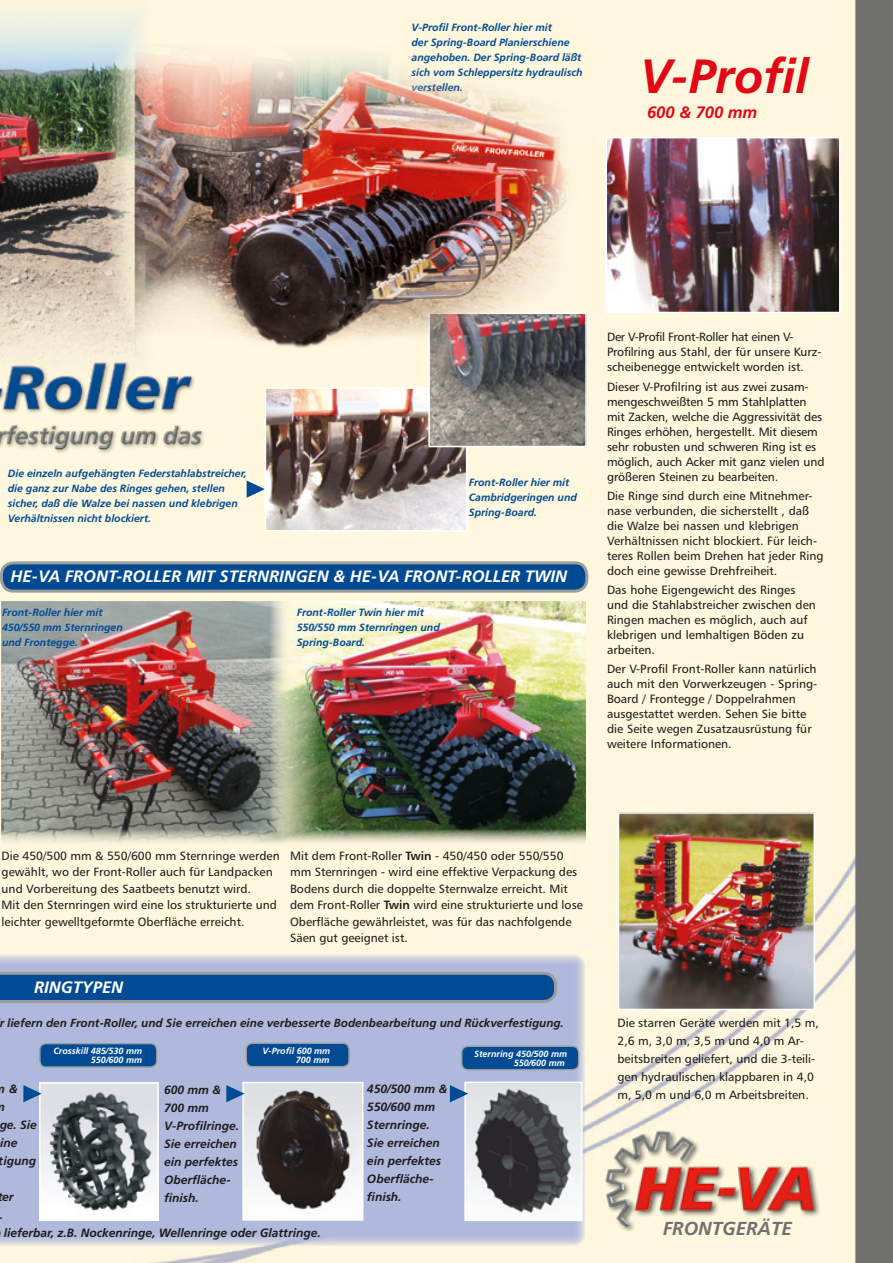
<style>
.page{position:relative;width:893px;height:1263px;background:#fff}
.page>*{position:absolute;margin:0;border:0;box-sizing:border-box;transform-origin:0 0}
.t1{font:italic 700 48px "Frutiger";color:#e30614}
.t2{font:italic 700 18.75px "Frutiger";color:#70706f}
.t3{font:italic 700 16.5px "Frutiger";color:#fff}
.t4{font:italic 700 16.5px "Frutiger";color:#e30614}
.t5{font:12px/15px "Humanist 777 BT Roman B";color:#1d1d1b}
.t6{font:italic 700 12px/18px "Frutiger";color:#1d1d1b}
.t7{font:italic 700 11.7px "Frutiger";color:#1d1d1b}
.t8{font:italic 700 10.5px/15px "Frutiger";color:#004b94}
.t9{font:italic 700 10.5px/15px "Frutiger";color:#004a93}
.t10{font:italic 700 9px/9px "Frutiger";color:#fff;text-align:right}
.s1{font-family:"Humanist 777 BT Bold B"}
</style>
<div class="page">
<img style="left:0;top:0;width:893px;height:1263px">
<img style="left:620px;top:814px;width:193px;height:194px">
<div style="left:618px;top:812px;width:197px;height:198px;border:1px solid #fff"></div>
<img style="left:585px;top:1128px;width:253px;height:102px">
<svg style="left:256px;top:480px;width:9px;height:18px"></svg>
<img style="left:291px;top:601px;width:295px;height:245px">
<img style="left:2px;top:601px;width:289px;height:245px">
<div style="left:2px;top:563px;width:585px;height:28px;background:#004a93;border-radius:12px"></div>
<div style="left:0;top:561px;width:588px;height:32px;border:3px solid #9d9d9d;border-radius:12px"></div>
<img style="left:268px;top:390px;width:196px;height:138px">
<div style="left:265px;top:387px;width:202px;height:144px;border:2px solid #fff"></div>
<div style="left:0;top:955px;width:585px;height:291px;background:#afb9dc"></div>
<img style="left:608px;top:140px;width:229px;height:170px">
<div style="left:605px;top:137px;width:235px;height:176px;border:2px solid #fff"></div>
<svg style="left:0;top:972px;width:557px;height:31px;background:#1e5a95"></svg>
<div style="left:40px;top:1043px;width:117px;height:24px;background:#004b94;border-radius:6px"></div>
<div style="left:39px;top:1043px;width:118px;height:25px;border:1px solid #9d9d9d;border-radius:6px"></div>
<img style="left:431px;top:366px;width:153px;height:78px">
<div style="left:428px;top:313px;width:159px;height:134px;border:2px solid #fff"></div>
<img style="left:157px;top:28px;width:448px;height:338px">
<div style="left:246px;top:1043px;width:103px;height:24px;background:#004b94;border-radius:6px"></div>
<div style="left:246px;top:1042px;width:104px;height:25px;border:1px solid #9d9d9d;border-radius:6px"></div>
<img style="left:42px;top:1085px;width:114px;height:133px">
<div style="left:39px;top:1082px;width:120px;height:139px;border:2px solid #fff"></div>
<img style="left:245px;top:1085px;width:115px;height:133px">
<div style="left:242px;top:1082px;width:121px;height:139px;border:2px solid #fff"></div>
<img style="left:467px;top:1084px;width:113px;height:134px">
<div style="left:464px;top:1081px;width:119px;height:140px;border:2px solid #fff"></div>
<svg style="left:23px;top:1085px;width:19px;height:17px"></svg>
<svg style="left:226px;top:1085px;width:19px;height:17px"></svg>
<div style="left:462px;top:1046px;width:117px;height:24px;background:#004b94;border-radius:6px"></div>
<div style="left:461px;top:1045px;width:118px;height:25px;border:1px solid #9d9d9d;border-radius:6px"></div>
<svg style="left:450px;top:1085px;width:18px;height:17px"></svg>
<img style="left:0;top:349px;width:256px;height:157px">
<img style="left:0;top:0;width:157px;height:396px">
<p class="t8" style="left:411px;top:20px;width:172px">V-Profil Front-Roller hier mit<br>der Spring-Board Planierschiene angehoben. Der Spring-Board läßt sich vom Schleppersitz hydraulisch verstellen.</p>
<h1 class="t1" style="left:639px;top:49px;width:170px">V-Profil</h1>
<h3 class="t4" style="left:647px;top:102px;width:112px">600 &amp; 700 mm</h3>
<p class="t8" style="left:8px;top:466px;width:240px">Die einzeln aufgehängten Federstahlabstreicher, die ganz zur Nabe des Ringes gehen, stellen sicher, daß die Walze bei nassen und klebrigen Verhältnissen nicht blockiert.</p>
<p class="t8" style="left:469px;top:475px;width:109px">Front-Roller hier mit<br>Cambridgeringen und<br>Spring-Board.</p>
<h3 class="t3" style="left:11px;top:567px;width:558px">HE-VA FRONT-ROLLER MIT STERNRINGEN &amp; HE-VA FRONT-ROLLER TWIN</h3>
<p class="t9" style="left:297px;top:605px;width:144px">Front-Roller Twin hier mit<br>550/550 mm Sternringen und<br>Spring-Board.</p>
<p class="t9" style="left:2px;top:605px;width:122px">Front-Roller hier mit<br>450/550 mm Sternringen und Frontegge.</p>
<p class="t5" style="left:607px;top:329px;width:215px">Der V-Profil Front-Roller hat einen V-<br>Profilring aus Stahl, der für unsere Kurz&shy;scheibenegge entwickelt worden ist.</p>
<p class="t5" style="left:607px;top:379px;width:219px">Dieser V-Profilring ist aus zwei zusam&shy;mengeschweißten 5 mm Stahlplatten mit Zacken, welche die Aggressivität des Ringes erhöhen, hergestellt. Mit diesem sehr robusten und schweren Ring ist es möglich, auch Acker mit ganz vielen und größeren Steinen zu bearbeiten.</p>
<p class="t5" style="left:607px;top:488px;width:218px">Die Ringe sind durch eine Mitnehmer&shy;nase verbunden, die sicherstellt , daß die Walze bei nassen und klebrigen Verhältnissen nicht blockiert. Für leich&shy;teres Rollen beim Drehen hat jeder Ring doch eine gewisse Drehfreiheit.</p>
<p class="t5" style="left:607px;top:582px;width:210px">Das hohe Eigengewicht des Ringes und die Stahlabstreicher zwischen den<br>Ringen machen es möglich, auch auf klebrigen und lemhaltigen Böden zu arbeiten.</p>
<p class="t5" style="left:607px;top:661px;width:212px">Der V-Profil Front-Roller kann natürlich auch mit den Vorwerkzeugen - Spring-Board / Frontegge / Doppelrahmen ausgestattet werden. Sehen Sie bitte die Seite wegen Zusatzausrüstung für weitere Informationen.</p>
<p class="t5" style="left:2px;top:847px;width:280px;line-height:16.5px">Die 450/500 mm &amp; 550/600 mm Sternringe werden gewählt, wo der Front-Roller auch für Landpacken und Vorbereitung des Saatbeets benutzt wird.<br>Mit den Sternringen wird eine los strukturierte und leichter gewelltgeformte Oberfläche erreicht.</p>
<p class="t5" style="left:290px;top:847px;width:294px;line-height:16.5px">Mit dem Front-Roller <span class="s1">Twin</span> - 450/450 oder 550/550 mm Sternringen - wird eine effektive Verpackung des Bodens durch die doppelte Sternwalze erreicht. Mit dem Front-Roller <span class="s1">Twin</span> wird eine strukturierte und lose Oberfläche gewährleistet, was für das nachfolgende Säen gut geeignet ist.</p>
<h3 class="t3" style="left:34px;top:977px;width:90px">RINGTYPEN</h3>
<p class="t7" style="left:-1px;top:1016px;width:566px">r liefern den Front-Roller, und Sie erreichen eine verbesserte Bodenbearbeitung und Rückverfestigung.</p>
<p class="t10" style="left:53px;top:1046px;width:90px">Crosskill 485/530 mm<br>550/600 mm</p>
<p class="t10" style="left:263px;top:1046px;width:69px">V-Profil 600 mm<br>700 mm</p>
<p class="t10" style="left:474px;top:1049px;width:95px">Sternring 450/500 mm<br>550/600 mm</p>
<p class="t6" style="left:-5px;top:1080px;width:24px">m &amp;</p>
<p class="t6" style="left:-5px;top:1098px;width:12px">m</p>
<p class="t6" style="left:-1px;top:1116px;width:39px">ge. Sie</p>
<p class="t6" style="left:0;top:1134px;width:19px">ine</p>
<p class="t6" style="left:-1px;top:1152px;width:39px">tigung</p>
<p class="t6" style="left:-3px;top:1188px;width:18px">ter .</p>
<p class="t6" style="left:164px;top:1081px;width:76px">600 mm &amp;<br>700 mm<br>V-Profilringe.<br>Sie erreichen ein perfektes<br>Oberfläche&shy;finish.</p>
<p class="t6" style="left:367px;top:1080px;width:82px">450/500 mm &amp;<br>550/600 mm<br>Sternringe.<br>Sie erreichen ein perfektes<br>Oberfläche&shy;finish.</p>
<p class="t6" style="left:4px;top:1224px;width:318px">lieferbar, z.B. Nockenringe, Wellenringe oder Glattringe.</p>
<p class="t5" style="left:617px;top:1014px;width:203px;line-height:18px">Die starren Geräte werden mit 1,5 m, 2,6 m, 3,0 m, 3,5 m und 4,0 m Ar&shy;beitsbreiten geliefert, und die 3-teili&shy;gen hydraulischen klappbaren in 4,0 m, 5,0 m und 6,0 m Arbeitsbreiten.</p>
<h2 class="t2" style="left:663px;top:1218px;width:131px">FRONTGERÄTE</h2>
</div>
